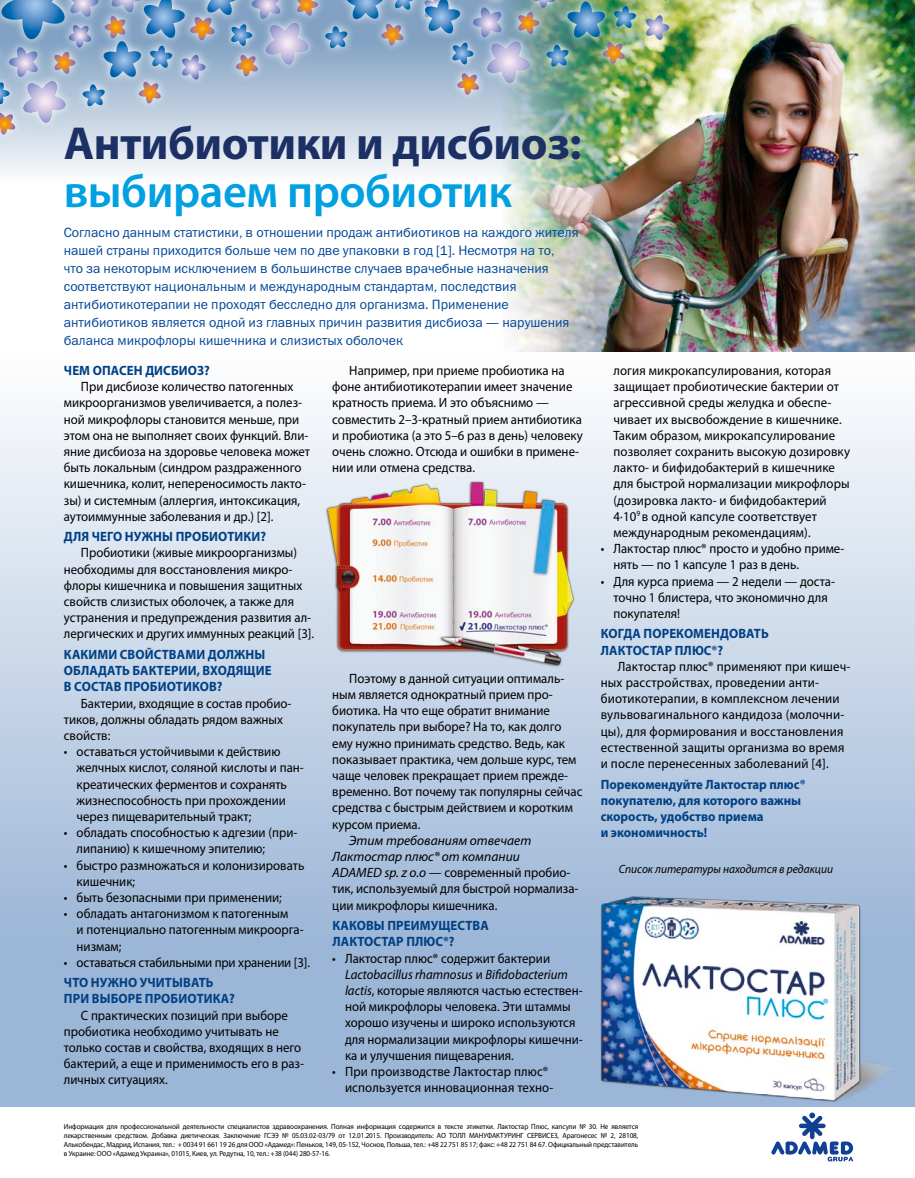
<style>
.page{position:relative;width:915px;height:1178px;background:#fff}
.page>*{position:absolute;margin:0;border:0;box-sizing:border-box;transform-origin:0 0}
.t1{font:700 46.5px "Myriad Pro";letter-spacing:-.01em;color:#1d3065}
.t2{font:600 46.5px "Myriad Pro";letter-spacing:-.01em;color:#00a0e1}
.t3{font:13.5px/16.2px "Myriad Pro";color:#000;scale:.95 1}
.t4{font:13.5px/18px "Franklin Gothic Book ITC";color:#004598}
.t5{font:700 13.5px/16.2px "Myriad Pro";letter-spacing:.01em;color:#004084;scale:.95 1}
.t6{font:700 13.5px "Myriad Pro";letter-spacing:.045em;color:#004084;scale:.95 1}
.t7{font:italic 12px "Myriad Pro";color:#000;scale:.95 1}
.t8{font:7.5px/9px "Myriad Pro";letter-spacing:-.01em;color:#000;text-align:justify;scale:.95 1}
.s1{font-style:italic}
</style>
<div class="page">
<div style="left:0;top:352px;width:914px;height:755px;background:linear-gradient(to bottom,#fafbfc,#8baad0)"></div>
<div style="left:0;top:0;width:887px;height:184px;background:linear-gradient(to bottom,#7295ba,#f5f7fa)"></div>
<img style="left:505px;top:0;width:409px;height:351px">
<svg style="left:325px;top:0;width:79px;height:49px;background:#85a2c0"></svg>
<svg style="left:0;top:0;width:318px;height:135px;background:#a2b6cf"></svg>
<img style="left:404px;top:0;width:296px;height:173px">
<svg style="left:645px;top:15px;width:24px;height:25px"></svg>
<img style="left:424px;top:0;width:212px;height:95px">
<img style="left:585px;top:882px;width:307px;height:225px">
<img style="left:314px;top:480px;width:268px;height:187px">
<svg style="left:771px;top:1112px;width:81px;height:49px"></svg>
<h1 class="t1" style="left:64px;top:113px;width:519px">Антибиотики и дисбиоз:</h1>
<h1 class="t2" style="left:64px;top:162px;width:449px">выбираем пробиотик</h1>
<p class="t4" style="left:64px;top:224px;width:516px">Согласно данным статистики, в отношении продаж антибиотиков на каждого жителя нашей страны приходится больше чем по две упаковки в год [1]. Несмотря на то,<br>что за некоторым исключением в большинстве случаев врачебные назначения соответствуют национальным и международным стандартам, последствия антибиотикотерапии не проходят бесследно для организма. Применение антибиотиков является одной из главных причин развития дисбиоза — нарушения баланса микрофлоры кишечника и слизистых оболочек</p>
<p class="t5" style="left:64px;top:362px;width:155px">Чем опасен дисбиоз?</p>
<p class="t3" style="left:64px;top:378px;width:261px;text-indent:17px">При дисбиозе количество патогенных микроорганизмов увеличивается, а полез&shy;ной микрофлоры становится меньше, при этом она не выполняет своих функций. Вли&shy;яние дисбиоза на здоровье человека может быть локальным (синдром раздраженного кишечника, колит, непереносимость лакто&shy;зы) и системным (аллергия, интоксикация, аутоиммунные заболевания и др.) [2].</p>
<p class="t6" style="left:64px;top:528px;width:214px">Для чего нужны пробиотики?</p>
<p class="t3" style="left:64px;top:544px;width:265px;text-indent:17px">Пробиотики (живые микроорганизмы) необходимы для восстановления микро&shy;флоры кишечника и повышения защитных свойств слизистых оболочек, а также для устранения и предупреждения развития ал&shy;лергических и других иммунных реакций [3].</p>
<p class="t5" style="left:64px;top:646px;width:220px">Какими свойствами должны обладать бактерии, входящие в состав пробиотиков?</p>
<p class="t3" style="left:64px;top:695px;width:241px;text-indent:17px">Бактерии, входящие в состав пробио&shy;тиков, должны обладать рядом важных свойств:</p>
<p class="t3" style="left:77px;top:743px;width:241px;text-indent:-13px">• оставаться устойчивыми к действию желчных кислот, соляной кислоты и пан&shy;креатических ферментов и сохранять жизнеспособность при прохождении через пищеварительный тракт;</p>
<p class="t3" style="left:77px;top:824px;width:234px;text-indent:-13px">• обладать способностью к адгезии (при&shy;липанию) к кишечному эпителию;</p>
<p class="t3" style="left:77px;top:857px;width:241px;text-indent:-13px">• быстро размножаться и колонизировать кишечник;</p>
<p class="t3" style="left:64px;top:889px;width:231px">• быть безопасными при применении;</p>
<p class="t3" style="left:77px;top:905px;width:240px;text-indent:-13px">• обладать антагонизмом к патогенным<br>и потенциально патогенным микроорга&shy;низмам;</p>
<p class="t3" style="left:64px;top:954px;width:260px">• оставаться стабильными при хранении [3].</p>
<p class="t5" style="left:64px;top:974px;width:181px">Что нужно учитывать при выборе пробиотика?</p>
<p class="t3" style="left:64px;top:1007px;width:254px;text-indent:17px">С практических позиций при выборе пробиотика необходимо учитывать не только состав и свойства, входящих в него бактерий, а еще и применимость его в раз&shy;личных ситуациях.</p>
<p class="t3" style="left:332px;top:362px;width:265px;text-indent:17px">Например, при приеме пробиотика на фоне антибиотикотерапии имеет значение кратность приема. И это объяснимо — совместить 2–3-кратный прием антибиотика и пробиотика (а это 5–6 раз в день) человеку очень сложно. Отсюда и ошибки в примене&shy;нии или отмена средства.</p>
<p class="t3" style="left:332px;top:670px;width:265px;text-indent:17px">Поэтому в данной ситуации оптималь&shy;ным является однократный прием про&shy;биотика. На что еще обратит внимание покупатель при выборе? На то, как долго ему нужно принимать средство. Ведь, как показывает практика, чем дольше курс, тем чаще человек прекращает прием прежде&shy;временно. Вот почему так популярны сейчас средства с быстрым действием и коротким курсом приема.</p>
<p class="t3" style="left:332px;top:832px;width:260px;text-indent:17px"><span class="s1">Этим требованиям отвечает<br>Лактостар плюс® от компании<br>ADAMED sp. z o.o</span> — современный пробио&shy;тик, используемый для быстрой нормализа&shy;ции микрофлоры кишечника.</p>
<p class="t5" style="left:332px;top:917px;width:166px">Каковы преимущества<br>Лактостар плюс®?</p>
<p class="t3" style="left:345px;top:949px;width:251px;text-indent:-13px">• Лактостар плюс® содержит бактерии <span class="s1">Lactobacillus rhamnosus</span> и <span class="s1">Bifidobacterium lactis</span>, которые являются частью естествен&shy;ной микрофлоры человека. Эти штаммы хорошо изучены и широко используются для нормализации микрофлоры кишечни&shy;ка и улучшения пищеварения.</p>
<p class="t3" style="left:345px;top:1063px;width:221px;text-indent:-13px">• При производстве Лактостар плюс® используется инновационная техно-</p>
<p class="t3" style="left:613px;top:362px;width:250px">логия микрокапсулирования, которая защищает пробиотические бактерии от агрессивной среды желудка и обеспе&shy;чивает их высвобождение в кишечнике.<br>Таким образом, микрокапсулирование позволяет сохранить высокую дозировку лакто- и бифидобактерий в кишечнике для быстрой нормализации микрофлоры (дозировка лакто- и бифидобактерий 4·10<sup>9</sup> в одной капсуле соответствует международным рекомендациям).</p>
<p class="t3" style="left:613px;top:540px;width:244px;text-indent:-13px">• Лактостар плюс® просто и удобно приме&shy;нять — по 1 капсуле 1 раз в день.</p>
<p class="t3" style="left:613px;top:573px;width:235px;text-indent:-13px">• Для курса приема — 2 недели — доста&shy;точно 1 блистера, что экономично для покупателя!</p>
<p class="t5" style="left:600px;top:625px;width:178px">Когда порекомендовать<br>Лактостар плюс®?</p>
<p class="t3" style="left:600px;top:658px;width:264px;text-indent:17px">Лактостар плюс® применяют при кишеч&shy;ных расстройствах, проведении анти&shy;биотикотерапии, в комплексном лечении вульвовагинального кандидоза (молочни&shy;цы), для формирования и восстановления естественной защиты организма во время и после перенесенных заболеваний [4].</p>
<p class="t5" style="left:600px;top:775px;width:217px">Порекомендуйте Лактостар плюс® покупателю, для которого важны скорость, удобство приема<br>и экономичность!</p>
<p class="t7" style="left:618px;top:861px;width:227px">Список литературы находится в редакции</p>
<p class="t8" style="left:64px;top:1122px;width:606px">Информация для профессиональной деятельности специалистов здравоохранения. Полная информация содержится в тексте этикетки. Лактостар Плюс, капсули № 30. Не является лекарственным средством. Добавка диетическая. Заключение ГСЭЭ № 05.03.02-03/79 от 12.01.2015. Производитель: АО ТОЛЛ МАНУФАКТУРИНГ СЕРВИСЕЗ, Арагонесес № 2, 28108, Алькобендас, Мадрид, Испания, тел.: + 0034 91 661 19 26 для ООО «Адамед»: Пеньков, 149, 05-152, Чоснов, Польша, тел.: +48 22 751 85 17; факс: +48 22 751 84 67. Официальный представитель в Украине: ООО «Адамед Украина», 01015, Киев, ул. Редутна, 10, тел.: +38 (044) 280-57-16.</p>
</div>
